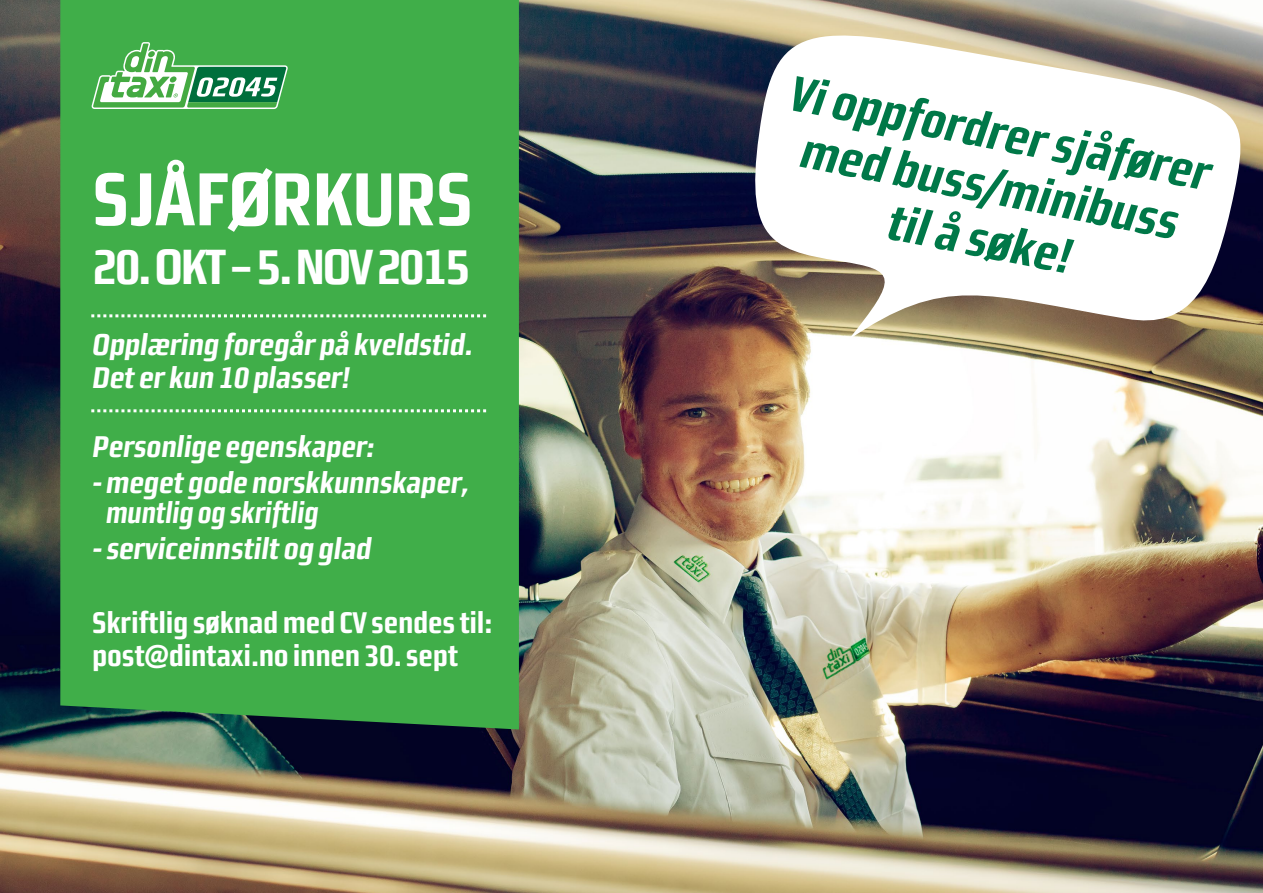
<style>
.page{position:relative;width:1263px;height:893px;background:#fff}
.page>*{position:absolute;margin:0;border:0;box-sizing:border-box;transform-origin:0 0}
.t1{font:75px "Morgan Sans Cond Bold Lining";letter-spacing:-.01em;color:#fff}
.Tittel{font:49.5px/54px "Morgan Sans Cond Bold Italic Lining";color:#007848;text-align:center}
.t2{font:49.5px "Morgan Sans Cond Bold Lining";letter-spacing:-.05em;color:#fff}
.Tittel-2{font:30px "Morgan Sans Cond Bold Italic Lining";letter-spacing:-.01em;color:#fff}
.Tittel-3{font:30px/33px "Morgan Sans Cond Bold Lining";letter-spacing:-.01em;color:#fff}
.Tittel-4{font:30px "Morgan Sans Cond Bold Italic Lining";letter-spacing:-.01em;color:#fff;scale:.92 1}
</style>
<div class="page">
<img style="left:0;top:0;width:1263px;height:893px">
<div style="left:60px;top:0;width:459px;height:729px;background:#40ae49"></div>
<svg style="left:92px;top:42px;width:196px;height:67px"></svg>
<svg style="left:91px;top:409px;width:395px;height:3px"></svg>
<svg style="left:91px;top:314px;width:395px;height:3px"></svg>
<svg style="left:741px;top:14px;width:513px;height:326px"></svg>
<p class="t1" style="left:92px;top:156px;width:382px">SJÅFØRKURS</p>
<p class="t2" style="left:92px;top:238px;width:380px">20. OKT – 5. NOV 2015</p>
<p class="Tittel-2" style="left:92px;top:327px;width:382px">Opplæring foregår på kveldstid.</p>
<p class="Tittel-2" style="left:92px;top:360px;width:259px">Det er kun 10 plasser!</p>
<p class="Tittel-2" style="left:92px;top:429px;width:284px">Personlige egenskaper:</p>
<p class="Tittel-2" style="left:92px;top:465px;width:378px">- meget gode norskkunnskaper,</p>
<p class="Tittel-4" style="left:106px;top:495px;width:233px">muntlig og skriftlig</p>
<p class="Tittel-2" style="left:92px;top:531px;width:281px">- serviceinnstilt og glad</p>
<p class="Tittel-3" style="left:92px;top:605px;width:402px">Skriftlig søknad med CV sendes til: post@dintaxi.no innen 30. sept</p>
<p class="Tittel" style="left:795px;top:65px;width:429px;rotate:11deg">Vi oppfordrer sjåfører med buss/minibuss til å søke!</p>
</div>
